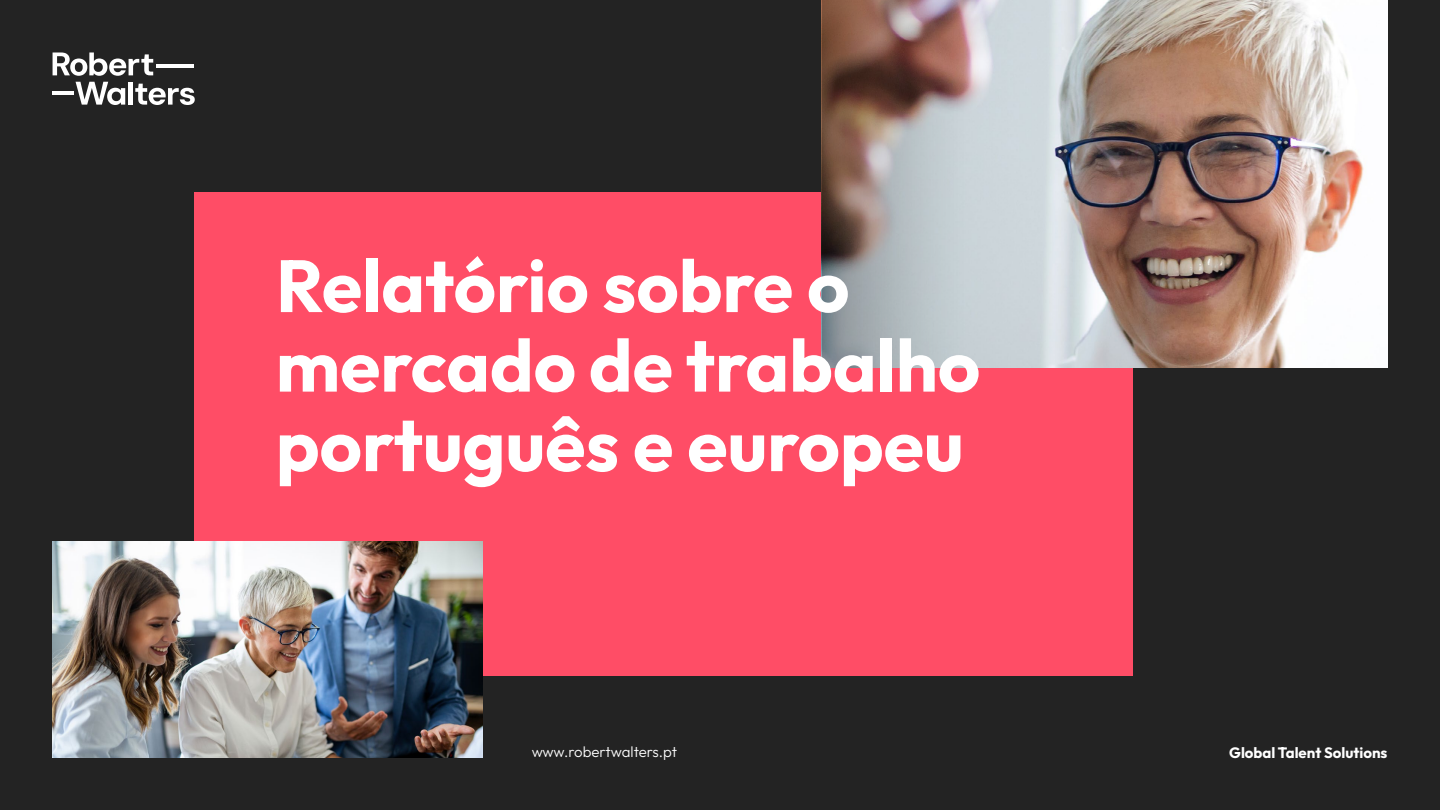
<style>
.page{position:relative;width:1440px;height:810px;background:#232323}
.page>*{position:absolute;margin:0;border:0;box-sizing:border-box;transform-origin:0 0}
.t1{font:700 73.5px/79.5px "Outfit";color:#fff}
.t2{font:700 15px "Outfit";color:#fff}
.t3{font:300 15px "Outfit";letter-spacing:-.015em;color:#fff}
</style>
<div class="page">
<div style="left:195px;top:192px;width:938px;height:484px;background:#ff4d66"></div>
<hr style="left:52px;top:92px;width:22px;height:3px;background:#fff">
<hr style="left:156px;top:64px;width:38px;height:4px;background:#fff">
<svg style="left:53px;top:52px;width:100px;height:24px"></svg>
<svg style="left:76px;top:82px;width:49px;height:23px"></svg>
<hr style="left:129px;top:82px;width:4px;height:23px;background:#fff">
<svg style="left:135px;top:84px;width:60px;height:21px"></svg>
<img style="left:968px;top:0;width:420px;height:368px">
<img style="left:52px;top:542px;width:430px;height:216px">
<svg style="left:822px;top:0;width:146px;height:368px;background:#9b8f8c"></svg>
<p class="t1" style="left:276px;top:250px;width:706px">Relatório sobre o mercado de trabalho português e europeu</p>
<p class="t3" style="left:532px;top:743px;width:147px">www.robertwalters.pt</p>
<p class="t2" style="left:1229px;top:742px;width:160px">Global Talent Solutions</p>
</div>
